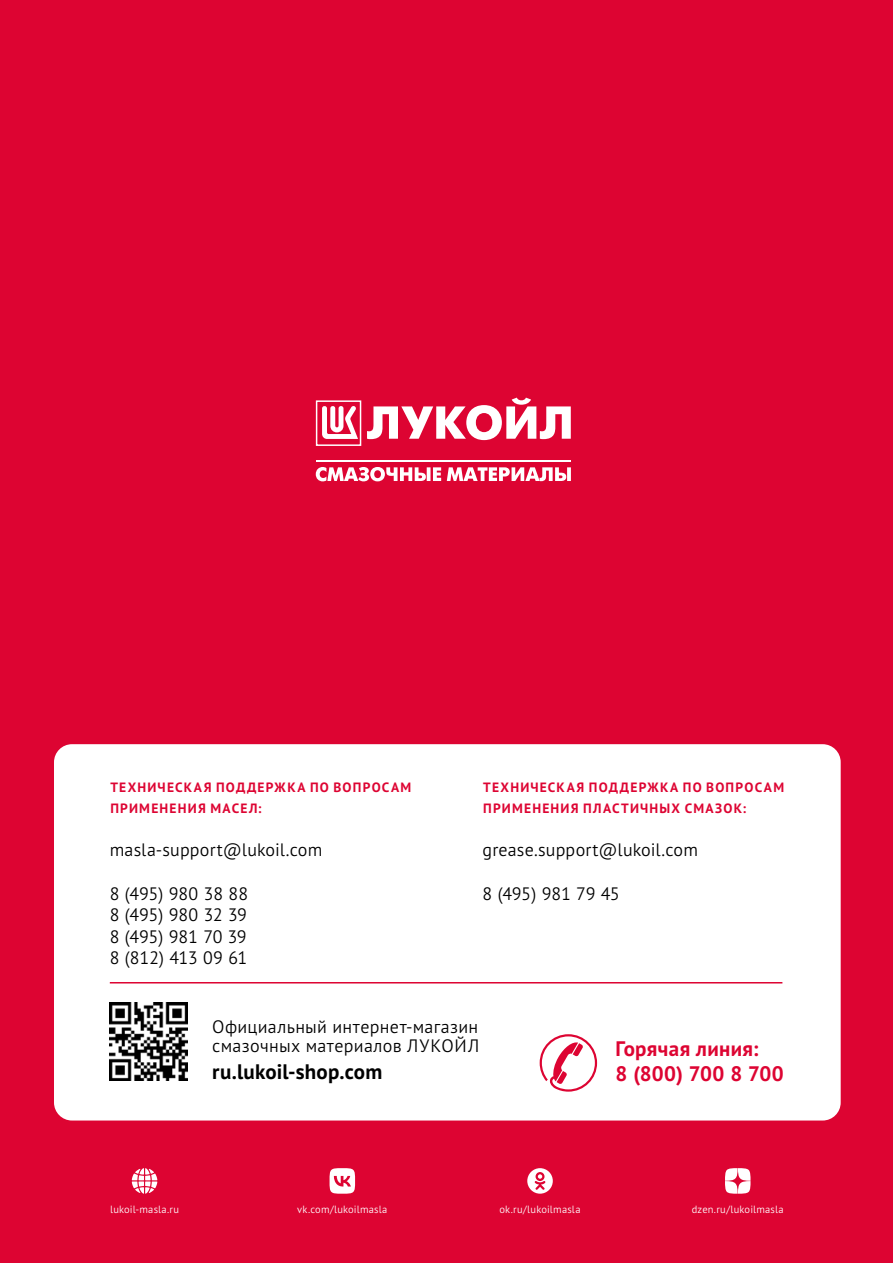
<style>
.page{position:relative;width:893px;height:1263px;background:#dd0432}
.page>*{position:absolute;margin:0;border:0;box-sizing:border-box;transform-origin:0 0}
.t1{font:700 21px/25.2px "PT Sans Pro";letter-spacing:.015em;color:#dd0432}
.t2{font:700 21px "PT Sans Pro";letter-spacing:.01em;color:#000}
.t3{font:300 18px/21.6px "PT Sans Pro";letter-spacing:.01em;color:#000;text-align:justify}
.t4{font:300 18px "PT Sans Pro";letter-spacing:-.01em;color:#000}
.t5{font:700 13.5px/21.6px "PT Sans Pro";letter-spacing:.09em;color:#dd0432}
.t6{font:300 10.5px "PT Sans Pro";letter-spacing:.015em;color:#fff}
</style>
<div class="page">
<div style="left:54px;top:744px;width:787px;height:376px;background:#fff;border-radius:18px"></div>
<div style="left:316px;top:400px;width:45px;height:46px;border:2px solid #fff"></div>
<svg style="left:322px;top:406px;width:36px;height:33px"></svg>
<svg style="left:367px;top:398px;width:204px;height:42px"></svg>
<hr style="left:317px;top:460px;width:254px;height:2px;background:#fff">
<svg style="left:316px;top:467px;width:125px;height:14px"></svg>
<svg style="left:447px;top:467px;width:124px;height:14px"></svg>
<hr style="left:110px;top:982px;width:672px;height:1px;background:#dd0432">
<svg style="left:540px;top:1034px;width:57px;height:58px"></svg>
<svg style="left:132px;top:1168px;width:25px;height:26px"></svg>
<img style="left:110px;top:1002px;width:78px;height:78px">
<svg style="left:330px;top:1168px;width:25px;height:26px"></svg>
<svg style="left:527px;top:1168px;width:26px;height:26px"></svg>
<svg style="left:725px;top:1168px;width:25px;height:26px"></svg>
<p class="t5" style="left:110px;top:776px;width:303px">ТЕХНИЧЕСКАЯ ПОДДЕРЖКА ПО ВОПРОСАМ<br>ПРИМЕНЕНИЯ МАСЕЛ:</p>
<p class="t3" style="left:110px;top:839px;width:214px">masla-support@lukoil.com</p>
<p class="t3" style="left:110px;top:882px;width:140px">8 (495) 980 38 88<br>8 (495) 980 32 39<br>8 (495) 981 70 39<br>8 (812) 413 09 61</p>
<p class="t5" style="left:483px;top:776px;width:303px">ТЕХНИЧЕСКАЯ ПОДДЕРЖКА ПО ВОПРОСАМ<br>ПРИМЕНЕНИЯ ПЛАСТИЧНЫХ СМАЗОК:</p>
<p class="t3" style="left:483px;top:839px;width:217px">grease.support@lukoil.com</p>
<p class="t4" style="left:483px;top:882px;width:139px">8 (495) 981 79 45</p>
<p class="t3" style="left:212px;top:1016px;width:269px;line-height:19.5px">Официальный интернет-магазин смазочных материалов ЛУКОЙЛ</p>
<p class="t2" style="left:212px;top:1058px;width:172px">ru.lukoil-shop.com</p>
<p class="t1" style="left:615px;top:1035px;width:170px">Горячая линия:<br>8 (800) 700 8 700</p>
<p class="t6" style="left:110px;top:1202px;width:71px">lukoil-masla.ru</p>
<p class="t6" style="left:297px;top:1202px;width:92px">vk.com/lukoilmasla</p>
<p class="t6" style="left:499px;top:1202px;width:83px">ok.ru/lukoilmasla</p>
<p class="t6" style="left:692px;top:1202px;width:93px">dzen.ru/lukoilmasla</p>
</div>
